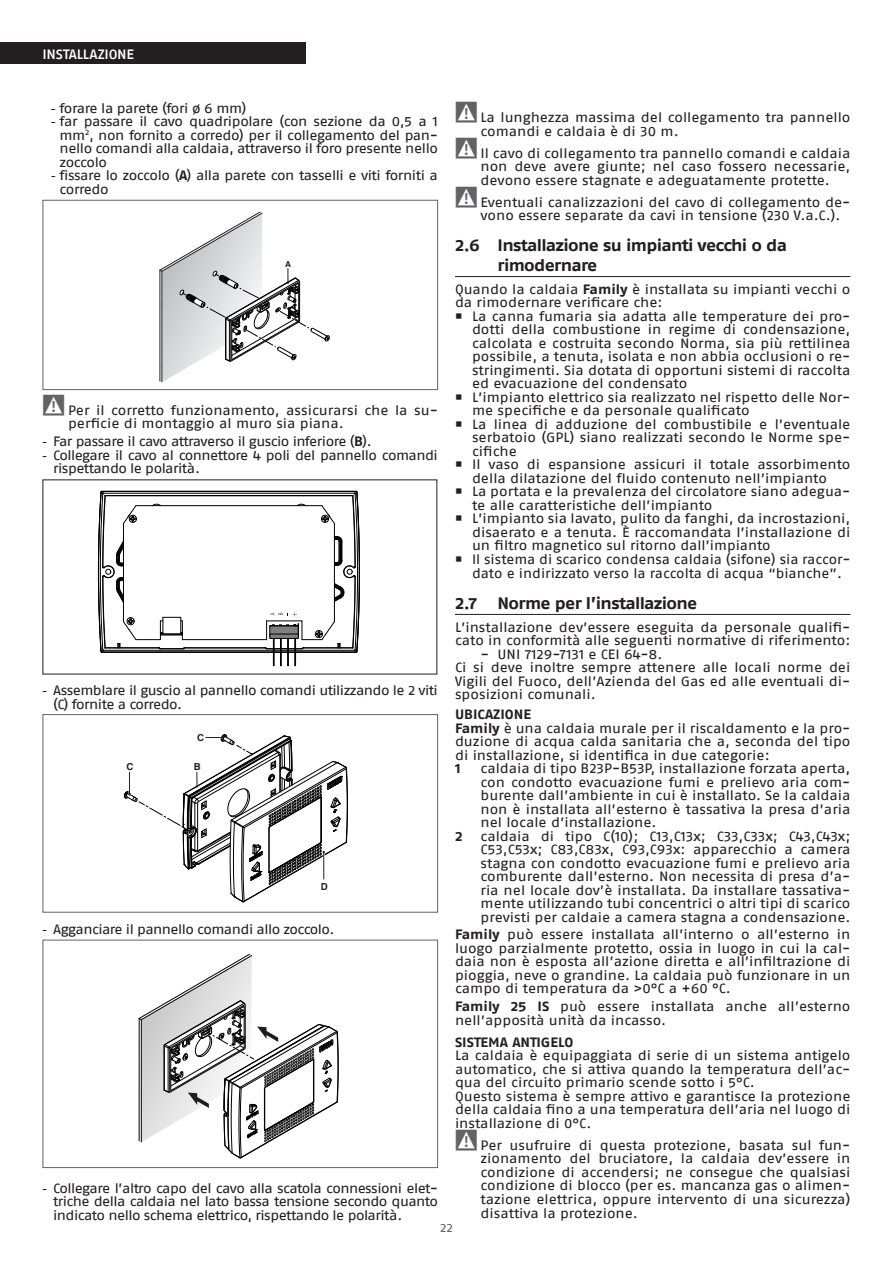
<style>
.page{position:relative;width:893px;height:1263px;background:#fff}
.page>*{position:absolute;margin:0;border:0;box-sizing:border-box;transform-origin:0 0}
.t1{font:16.5px/19.5px "Fago Ex Bold Lf";letter-spacing:-.04em;color:#231f20}
.Testo{font:13.5px/13.5px "Fago Ex Regular Lf";letter-spacing:-.005em;color:#231f20;text-align:justify}
.Testo-2{font:13.5px/13.5px "Fago Ex Regular Lf";letter-spacing:-.04em;color:#231f20}
.Testo-3{font:13.5px/13.5px "Fago Ex Regular Lf";letter-spacing:-.035em;color:#231f20}
.Testo-4{font:13.5px "Fago Ex Regular Lf";letter-spacing:-.045em;color:#231f20}
.Testo-5{font:13.5px "Fago Ex Bold Lf";color:#231f20}
.t2{font:13.5px "Fago Ex Med Lf";letter-spacing:-.02em;color:#fff}
.t3{font:12px "Fago Ex Regular Lf";color:#636366}
.t4{font:700 9.6px "Helvetica";color:#231f20}
.t5{font:700 8.1px "Helvetica";color:#231f20}
.s1{font-family:"Arial"}
.s2{font-family:"Fago Ex Bold Tf"}
.s3{font-family:"Fago Ex Bold Lf"}
</style>
<div class="page">
<div style="left:0;top:43px;width:306px;height:21px;background:#231f20"></div>
<svg style="left:42px;top:199px;width:396px;height:191px"></svg>
<hr style="left:105px;top:495px;width:248px;height:1px;background:#000">
<hr style="left:185px;top:647px;width:80px;height:1px;background:#000">
<hr style="left:104px;top:493px;width:250px;height:1px;background:#000">
<hr style="left:104px;top:650px;width:250px;height:1px;background:#000">
<hr style="left:102px;top:651px;width:254px;height:1px;background:#000">
<hr style="left:102px;top:491px;width:254px;height:1px;background:#000">
<hr style="left:102px;top:652px;width:254px;height:1px;background:#000">
<hr style="left:136px;top:505px;width:186px;height:1px;background:#000">
<hr style="left:182px;top:639px;width:85px;height:1px;background:#000">
<svg style="left:98px;top:490px;width:87px;height:163px"></svg>
<svg style="left:265px;top:490px;width:95px;height:176px"></svg>
<svg style="left:42px;top:714px;width:396px;height:199px"></svg>
<svg style="left:42px;top:939px;width:396px;height:229px"></svg>
<hr style="left:455px;top:276px;width:395px;height:1px;background:#231f20">
<hr style="left:455px;top:614px;width:395px;height:1px;background:#231f20">
<p class="t2" style="left:43px;top:46px;width:93px">INSTALLAZIONE</p>
<p class="Testo-3" style="left:51px;top:101px;width:197px"><span class="s1">-</span> forare la parete (fori ø 6 mm)</p>
<p class="Testo" style="left:60px;top:114px;width:380px;text-indent:-9px"><span class="s1">-</span> far passare il cavo quadripolare (con sezione da 0,5 a 1 mm<sup>2</sup>, non fornito a corredo) per il collegamento del pan&shy;nello comandi alla caldaia, attraverso il foro presente nello zoccolo</p>
<p class="Testo-3" style="left:60px;top:168px;width:380px;text-indent:-9px"><span class="s1">-</span> fissare lo zoccolo (<span class="s2">A</span>) alla parete con tasselli e viti forniti a corredo</p>
<p class="Testo" style="left:480px;top:110px;width:371px;text-indent:-26px"><sup>9</sup> La lunghezza massima del collegamento tra pannello comandi e caldaia è di 30 m.</p>
<p class="Testo" style="left:480px;top:146px;width:371px;text-indent:-26px"><sup>9</sup> Il cavo di collegamento tra pannello comandi e caldaia non deve avere giunte; nel caso fossero necessarie, devono essere stagnate e adeguatamente protette.</p>
<p class="Testo" style="left:480px;top:195px;width:371px;text-indent:-26px"><sup>9</sup> Eventuali canalizzazioni del cavo di collegamento de&shy;vono essere separate da cavi in tensione (230 V.a.C.).</p>
<p class="t1" style="left:497px;top:236px;width:291px;text-indent:-43px">2.6 Installazione su impianti vecchi o da rimodernare</p>
<p class="Testo" style="left:455px;top:282px;width:397px">Quando la caldaia <span class="s3">Family</span> è installata su impianti vecchi o da rimodernare verificare che:</p>
<p class="Testo" style="left:472px;top:309px;width:380px">La canna fumaria sia adatta alle temperature dei pro&shy;dotti della combustione in regime di condensazione, calcolata e costruita secondo Norma, sia più rettilinea possibile, a tenuta, isolata e non abbia occlusioni o re&shy;stringimenti. Sia dotata di opportuni sistemi di raccolta ed evacuazione del condensato</p>
<p class="Testo" style="left:472px;top:390px;width:380px">L’impianto elettrico sia realizzato nel rispetto delle Nor&shy;me specifiche e da personale qualificato</p>
<p class="Testo" style="left:472px;top:417px;width:380px">La linea di adduzione del combustibile e l’eventuale serbatoio (GPL) siano realizzati secondo le Norme spe&shy;cifiche</p>
<p class="Testo" style="left:472px;top:458px;width:380px">Il vaso di espansione assicuri il totale assorbimento della dilatazione del fluido contenuto nell’impianto</p>
<p class="Testo" style="left:472px;top:485px;width:380px">La portata e la prevalenza del circolatore siano adegua&shy;te alle caratteristiche dell’impianto</p>
<p class="Testo" style="left:472px;top:512px;width:380px">L’impianto sia lavato, pulito da fanghi, da incrostazioni, disaerato e a tenuta. È raccomandata l’installazione di un filtro magnetico sul ritorno dall’impianto</p>
<p class="Testo" style="left:472px;top:552px;width:380px;line-height:14.2px">Il sistema di scarico condensa caldaia (sifone) sia raccor&shy;dato e indirizzato verso la raccolta di acqua “bianche”.</p>
<p class="t1" style="left:455px;top:593px;width:244px">2.7 Norme per l’installazione</p>
<p class="Testo" style="left:455px;top:620px;width:397px">L’installazione dev’essere eseguita da personale qualifi&shy;cato in conformità alle seguenti normative di riferimento:</p>
<p class="Testo" style="left:480px;top:647px;width:183px">− UNI 7129-7131 e CEI 64-8.</p>
<p class="Testo" style="left:455px;top:660px;width:397px">Ci si deve inoltre sempre attenere alle locali norme dei Vigili del Fuoco, dell’Azienda del Gas ed alle eventuali di&shy;sposizioni comunali.</p>
<p class="Testo-5" style="left:455px;top:706px;width:78px">UBICAZIONE</p>
<p class="Testo" style="left:455px;top:721px;width:397px"><span class="s3">Family</span> è una caldaia murale per il riscaldamento e la pro&shy;duzione di acqua calda sanitaria che a, seconda del tipo di installazione, si identifica in due categorie:</p>
<p class="Testo-5" style="left:455px;top:760px;width:7px">1</p>
<p class="Testo" style="left:480px;top:761px;width:371px">caldaia di tipo B23P-B53P, installazione forzata aperta, con condotto evacuazione fumi e prelievo aria com&shy;burente dall’ambiente in cui è installato. Se la caldaia non è installata all’esterno è tassativa la presa d’aria nel locale d’installazione.</p>
<p class="Testo-5" style="left:455px;top:828px;width:9px">2</p>
<p class="Testo" style="left:480px;top:829px;width:371px">caldaia di tipo C(10); C13,C13x; C33,C33x; C43,C43x; C53,C53x; C83,C83x, C93,C93x: apparecchio a camera stagna con condotto evacuazione fumi e prelievo aria comburente dall’esterno. Non necessita di presa d’a&shy;ria nel locale dov’è installata. Da installare tassativa&shy;mente utilizzando tubi concentrici o altri tipi di scarico previsti per caldaie a camera stagna a condensazione.</p>
<p class="Testo" style="left:455px;top:928px;width:397px"><span class="s3">Family</span> può essere installata all’interno o all’esterno in luogo parzialmente protetto, ossia in luogo in cui la cal&shy;daia non è esposta all’azione diretta e all’infiltrazione di pioggia, neve o grandine. La caldaia può funzionare in un campo di temperatura da &gt;0°C a +60 °C.</p>
<p class="Testo" style="left:455px;top:999px;width:397px"><span class="s3">Family 25 IS</span> può essere installata anche all’esterno nell’apposità unità da incasso.</p>
<p class="Testo-5" style="left:455px;top:1034px;width:120px">SISTEMA ANTIGELO</p>
<p class="Testo" style="left:455px;top:1048px;width:397px">La caldaia è equipaggiata di serie di un sistema antigelo automatico, che si attiva quando la temperatura dell’ac&shy;qua del circuito primario scende sotto i 5°C.</p>
<p class="Testo" style="left:455px;top:1089px;width:397px">Questo sistema è sempre attivo e garantisce la protezione della caldaia fino a una temperatura dell’aria nel luogo di installazione di 0°C.</p>
<p class="Testo" style="left:480px;top:1138px;width:371px;text-indent:-26px"><sup>9</sup> Per usufruire di questa protezione, basata sul fun&shy;zionamento del bruciatore, la caldaia dev’essere in condizione di accendersi; ne consegue che qualsiasi condizione di blocco (per es. mancanza gas o alimen&shy;tazione elettrica, oppure intervento di una sicurezza) disattiva la protezione.</p>
<p class="t5" style="left:285px;top:257px;width:7px">A</p>
<p class="Testo" style="left:68px;top:403px;width:371px;text-indent:-26px"><sup>9</sup> Per il corretto funzionamento, assicurarsi che la su&shy;perficie di montaggio al muro sia piana.</p>
<p class="Testo-4" style="left:43px;top:433px;width:331px"><span class="s1">-</span> Far passare il cavo attraverso il guscio inferiore (<span class="s2">B</span>).</p>
<p class="Testo-2" style="left:53px;top:448px;width:386px;text-indent:-11px"><span class="s1">-</span> Collegare il cavo al connettore 4 poli del pannello comandi rispettando le polarità.</p>
<p class="Testo-2" style="left:53px;top:683px;width:386px;text-indent:-11px"><span class="s1">-</span> Assemblare il guscio al pannello comandi utilizzando le 2 viti (C) fornite a corredo.</p>
<p class="t4" style="left:197px;top:729px;width:8px">C</p>
<p class="t4" style="left:126px;top:759px;width:8px">C</p>
<p class="t4" style="left:194px;top:759px;width:8px">B</p>
<p class="t4" style="left:321px;top:879px;width:8px">D</p>
<p class="Testo-2" style="left:43px;top:922px;width:293px"><span class="s1">-</span> Agganciare il pannello comandi allo zoccolo.</p>
<p class="Testo" style="left:53px;top:1181px;width:386px;text-indent:-11px"><span class="s1">-</span> Collegare l’altro capo del cavo alla scatola connessioni elet&shy;triche della caldaia nel lato bassa tensione secondo quanto indicato nello schema elettrico, rispettando le polarità.</p>
<p class="t3" style="left:440px;top:1221px;width:14px">22</p>
</div>
